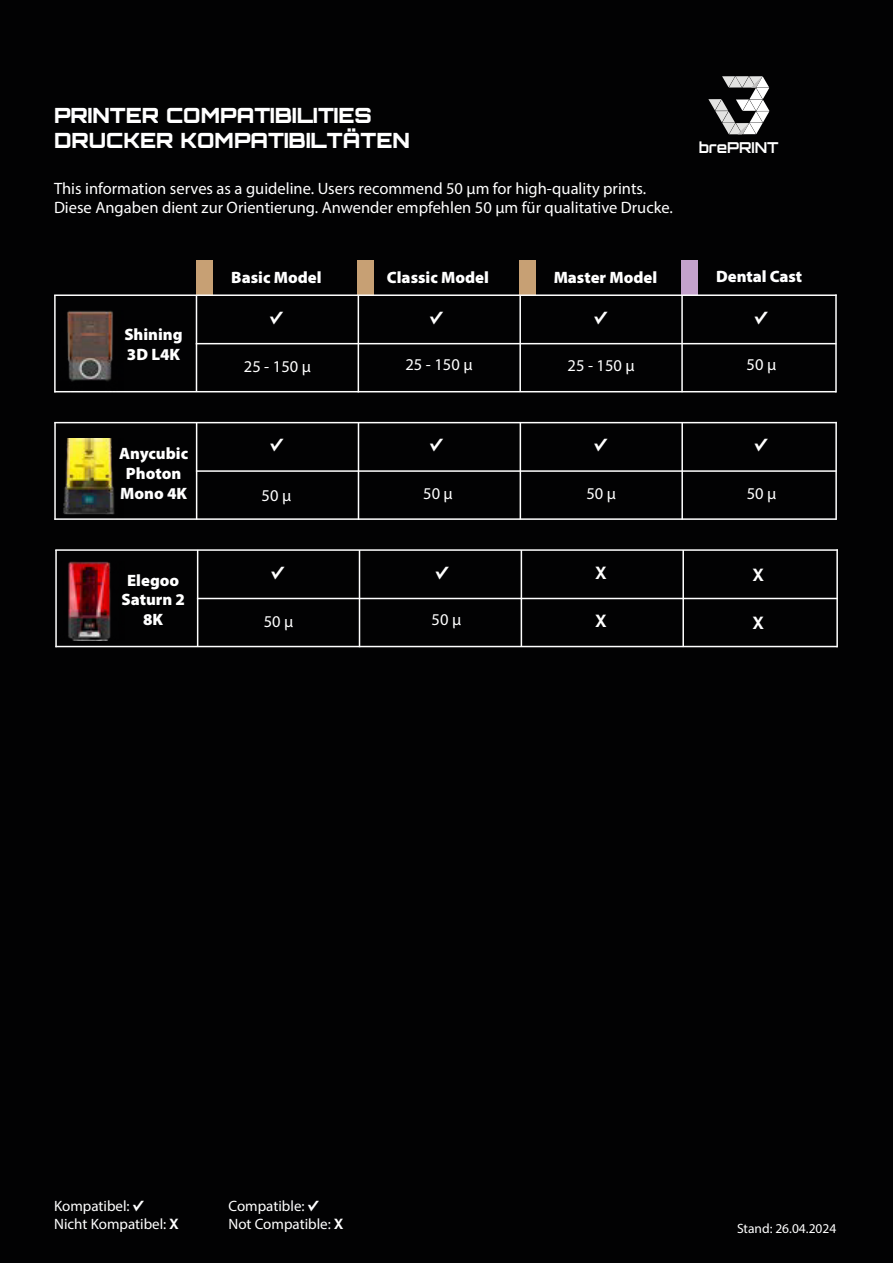
<style>
.page{position:relative;width:893px;height:1263px;background:#020203}
.page>*{position:absolute;margin:0;border:0;box-sizing:border-box;transform-origin:0 0}
.t1{font:21px/25.2px "Orbitron";color:#fff}
.t2{font:700 18px "Hypatia Sans Pro";color:#fff}
.t3{font:16.5px/19.8px "Myriad Pro";color:#fff}
.t4{font:900 16.5px/19.8px "Myriad Pro";color:#fff;text-align:center}
.t5{font:15px/18px "Myriad Pro";color:#fff}
.t6{font:15px "Orbitron";color:#fff}
.t7{font:13.5px "Myriad Pro";color:#fff}
.s1{font-family:"Hypatia Sans Pro";font-weight:700}
</style>
<div class="page">
<svg style="left:708px;top:76px;width:61px;height:58px"></svg>
<div style="left:196px;top:260px;width:17px;height:35px;background:#c7a074"></div>
<div style="left:358px;top:260px;width:16px;height:35px;background:#c7a074"></div>
<div style="left:520px;top:260px;width:16px;height:35px;background:#c7a074"></div>
<div style="left:682px;top:260px;width:16px;height:35px;background:#c4a2cc"></div>
<hr style="left:359px;top:550px;width:1px;height:97px;background:#fff">
<hr style="left:197px;top:598px;width:641px;height:1px;background:#fff">
<hr style="left:55px;top:646px;width:782px;height:1px;background:#fff">
<hr style="left:521px;top:550px;width:1px;height:97px;background:#fff">
<hr style="left:682px;top:550px;width:2px;height:97px;background:#fff">
<hr style="left:197px;top:550px;width:1px;height:97px;background:#fff">
<hr style="left:55px;top:550px;width:2px;height:97px;background:#fff">
<hr style="left:55px;top:549px;width:783px;height:2px;background:#fff">
<hr style="left:836px;top:549px;width:2px;height:98px;background:#fff">
<img style="left:68px;top:562px;width:43px;height:78px">
<hr style="left:358px;top:295px;width:1px;height:97px;background:#fff">
<hr style="left:196px;top:343px;width:640px;height:1px;background:#fff">
<hr style="left:54px;top:391px;width:782px;height:1px;background:#fff">
<hr style="left:519px;top:295px;width:2px;height:97px;background:#fff">
<hr style="left:681px;top:295px;width:2px;height:97px;background:#fff">
<hr style="left:196px;top:295px;width:1px;height:97px;background:#fff">
<hr style="left:54px;top:295px;width:2px;height:97px;background:#fff">
<hr style="left:54px;top:294px;width:783px;height:2px;background:#fff">
<hr style="left:835px;top:294px;width:2px;height:98px;background:#fff">
<img style="left:67px;top:311px;width:46px;height:71px">
<hr style="left:358px;top:423px;width:1px;height:97px;background:#fff">
<hr style="left:196px;top:470px;width:641px;height:2px;background:#fff">
<hr style="left:54px;top:518px;width:782px;height:2px;background:#fff">
<hr style="left:520px;top:423px;width:1px;height:96px;background:#fff">
<hr style="left:681px;top:423px;width:2px;height:97px;background:#fff">
<hr style="left:196px;top:422px;width:1px;height:97px;background:#fff">
<hr style="left:54px;top:422px;width:2px;height:98px;background:#fff">
<hr style="left:54px;top:422px;width:783px;height:1px;background:#fff">
<hr style="left:835px;top:422px;width:2px;height:98px;background:#fff">
<img style="left:60px;top:438px;width:63px;height:82px">
<p class="t1" style="left:54px;top:103px;width:357px">PRINTER COMPATIBILITIES<br>DRUCKER KOMPATIBILTÄTEN</p>
<p class="t3" style="left:54px;top:179px;width:620px">This information serves as a guideline. Users recommend 50 µm for high-quality prints.<br>Diese Angaben dient zur Orientierung. Anwender empfehlen 50 µm für qualitative Drucke.</p>
<p class="t6" style="left:699px;top:140px;width:81px">brePRINT</p>
<p class="t4" style="left:124px;top:326px;width:60px;text-align:left">Shining<br>3D L4K</p>
<p class="t4" style="left:119px;top:445px;width:70px">Anycubic<br>Photon<br>Mono 4K</p>
<p class="t4" style="left:121px;top:572px;width:65px">Elegoo<br>Saturn 2<br>8K</p>
<p class="t4" style="left:231px;top:269px;width:92px">Basic Model</p>
<p class="t4" style="left:387px;top:269px;width:103px">Classic Model</p>
<p class="t4" style="left:554px;top:269px;width:105px">Master Model</p>
<p class="t4" style="left:716px;top:268px;width:88px">Dental Cast</p>
<p class="t2" style="left:270px;top:307px;width:15px">✓</p>
<p class="t2" style="left:430px;top:307px;width:15px">✓</p>
<p class="t2" style="left:594px;top:307px;width:15px">✓</p>
<p class="t2" style="left:754px;top:307px;width:15px">✓</p>
<p class="t3" style="left:568px;top:357px;width:69px">25 - 150 µ</p>
<p class="t3" style="left:244px;top:358px;width:69px">25 - 150 µ</p>
<p class="t3" style="left:405px;top:356px;width:69px">25 - 150 µ</p>
<p class="t3" style="left:747px;top:356px;width:31px">50 µ</p>
<p class="t2" style="left:270px;top:435px;width:15px">✓</p>
<p class="t2" style="left:430px;top:435px;width:15px">✓</p>
<p class="t2" style="left:594px;top:435px;width:15px">✓</p>
<p class="t2" style="left:755px;top:435px;width:15px">✓</p>
<p class="t3" style="left:586px;top:485px;width:31px">50 µ</p>
<p class="t3" style="left:262px;top:487px;width:31px">50 µ</p>
<p class="t3" style="left:423px;top:485px;width:31px">50 µ</p>
<p class="t3" style="left:747px;top:485px;width:31px">50 µ</p>
<p class="t2" style="left:271px;top:562px;width:15px">✓</p>
<p class="t2" style="left:436px;top:562px;width:15px">✓</p>
<p class="t2" style="left:595px;top:562px;width:12px">X</p>
<p class="t3" style="left:264px;top:613px;width:31px">50 µ</p>
<p class="t3" style="left:432px;top:611px;width:31px">50 µ</p>
<p class="t2" style="left:595px;top:610px;width:12px">X</p>
<p class="t2" style="left:753px;top:565px;width:12px">X</p>
<p class="t2" style="left:753px;top:612px;width:12px">X</p>
<p class="t5" style="left:54px;top:1198px;width:126px">Kompatibel: <span class="s1">✓<br></span>Nicht Kompatibel: <span class="s1">X</span></p>
<p class="t5" style="left:228px;top:1198px;width:116px">Compatible: <span class="s1">✓<br></span>Not Compatible: <span class="s1">X</span></p>
<p class="t7" style="left:737px;top:1223px;width:101px">Stand: 26.04.2024</p>
</div>
